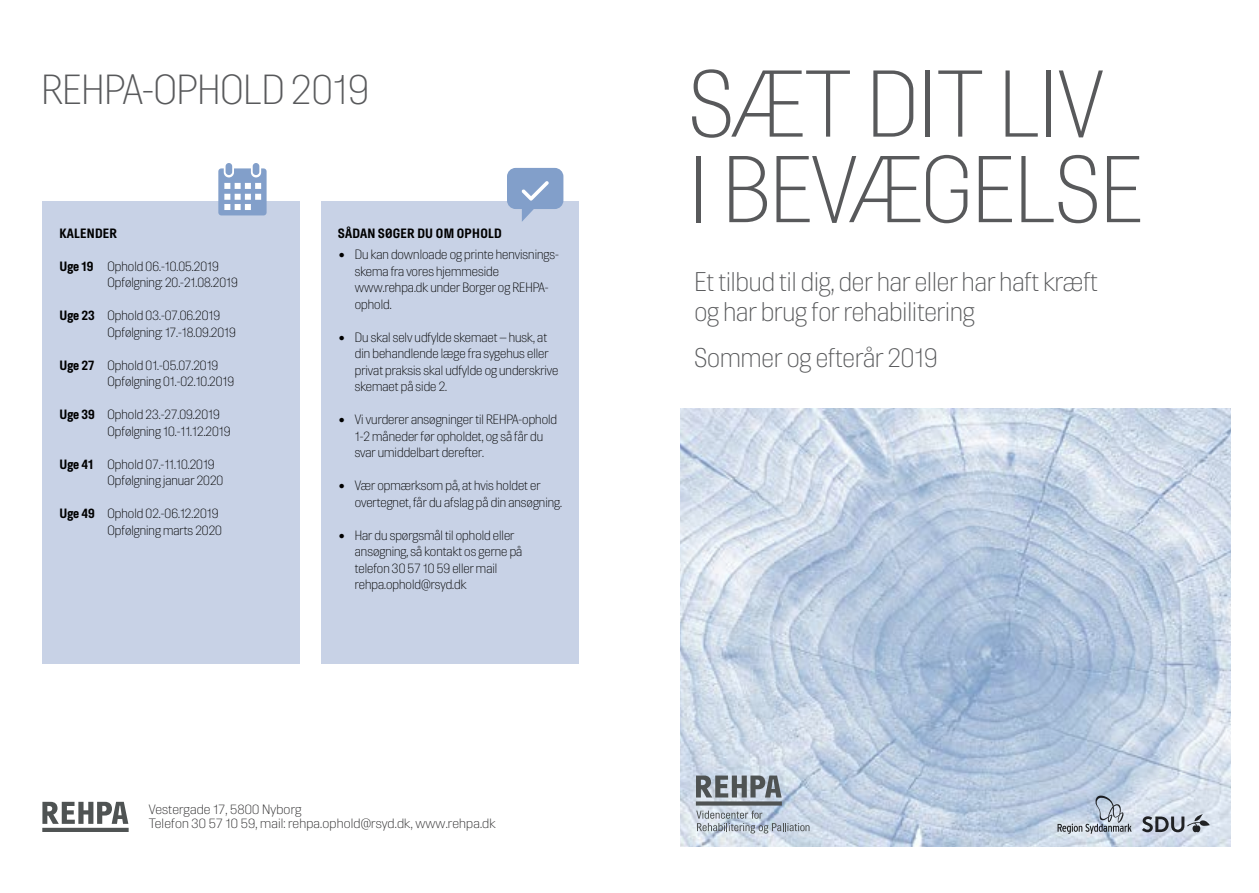
<style>
.page{position:relative;width:1259px;height:893px;background:#fff}
.page>*{position:absolute;margin:0;border:0;box-sizing:border-box;transform-origin:0 0}
.t1{font:300 94.5px/85.5px "Hill";color:#58595b}
.t2{font:300 42px "Hill";color:#58595b}
.t3{font:300 27px/30px "Hill";color:#58595b}
.t4{font:300 13.5px/16.5px "Hill";color:#000}
.t5{font:300 13.5px/14.2px "Hill";letter-spacing:.01em;color:#292829;scale:1.07 1}
.t6{font:700 13.5px "Hill";letter-spacing:.02em;color:#000}
.s1{font-weight:700}
</style>
<div class="page">
<div style="left:43px;top:201px;width:257px;height:462px;background:#c8d2e6"></div>
<img style="left:680px;top:408px;width:550px;height:438px">
<svg style="left:1057px;top:796px;width:74px;height:38px;background:#b0bccb"></svg>
<svg style="left:1142px;top:814px;width:67px;height:18px"></svg>
<svg style="left:696px;top:811px;width:113px;height:22px;background:#b5bfcb"></svg>
<div style="left:696px;top:801px;width:86px;height:5px;background:#4f5353"></div>
<svg style="left:696px;top:775px;width:85px;height:22px;background:#838a90"></svg>
<div style="left:321px;top:201px;width:257px;height:462px;background:#c8d2e6"></div>
<hr style="left:42px;top:828px;width:87px;height:4px;background:#4f5353">
<svg style="left:42px;top:802px;width:86px;height:22px"></svg>
<svg style="left:507px;top:168px;width:56px;height:54px"></svg>
<svg style="left:218px;top:163px;width:49px;height:52px"></svg>
<h2 class="t2" style="left:41px;top:67px;width:329px">REHPA-Ophold 2019</h2>
<p class="t6" style="left:60px;top:226px;width:59px">KALENDER</p>
<p class="t4" style="left:108px;top:258px;width:132px;text-indent:-48px"><span class="s1">UGE 19</span> Ophold 06.-10.05.2019<br>Opfølgning: 20.-21.08.2019</p>
<p class="t4" style="left:108px;top:308px;width:130px;text-indent:-48px"><span class="s1">UGE 23</span> Ophold 03.-07.06.2019<br>Opfølgning: 17.-18.09.2019</p>
<p class="t4" style="left:108px;top:357px;width:128px;text-indent:-48px"><span class="s1">UGE 27</span> Ophold 01.-05.07.2019<br>Opfølgning 01.-02.10.2019</p>
<p class="t4" style="left:108px;top:407px;width:125px;text-indent:-48px"><span class="s1">UGE 39</span> Ophold 23.-27.09.2019<br>Opfølgning 10.-11.12.2019</p>
<p class="t4" style="left:108px;top:456px;width:117px;text-indent:-48px"><span class="s1">UGE 41</span> Ophold 07.-11.10.2019<br>Opfølgning januar 2020</p>
<p class="t4" style="left:60px;top:506px;width:164px;text-align:right"><span class="s1">UGE 49</span> Ophold 02.-06.12.2019<br>Opfølgning marts 2020</p>
<p class="t6" style="left:338px;top:226px;width:165px">SÅDAN SØGER DU OM OPHOLD</p>
<p class="t4" style="left:355px;top:247px;width:206px;text-indent:-16px">• Du kan downloade og printe henvisnings&shy;skema fra vores hjemmeside www.rehpa.dk under Borger og REHPA&shy;ophold.</p>
<p class="t4" style="left:355px;top:329px;width:205px;text-indent:-16px">• Du skal selv udfylde skemaet – husk, at din behandlende læge fra sygehus eller privat praksis skal udfylde og underskrive skemaet på side 2.</p>
<p class="t4" style="left:355px;top:412px;width:204px;text-indent:-16px">• Vi vurderer ansøgninger til REHPA-ophold<br>1-2 måneder før opholdet, og så får du svar umiddelbart derefter.</p>
<p class="t4" style="left:355px;top:478px;width:209px;text-indent:-16px">• Vær opmærksom på, at hvis holdet er overtegnet, får du afslag på din ansøgning.</p>
<p class="t4" style="left:355px;top:527px;width:169px;text-indent:-16px">• Har du spørgsmål til ophold eller ansøgning, så kontakt os gerne på telefon 30 57 10 59 eller mail rehpa.ophold@rsyd.dk</p>
<p class="t5" style="left:149px;top:802px;width:325px">Vestergade 17, 5800 Nyborg<br>Telefon 30 57 10 59, mail: rehpa.ophold@rsyd.dk, www.rehpa.dk</p>
<h1 class="t1" style="left:689px;top:62px;width:455px">Sæt dit liv i bevægelse</h1>
<h3 class="t3" style="left:694px;top:267px;width:405px">Et tilbud til dig, der har eller har haft kræft og har brug for rehabilitering</h3>
<h3 class="t3" style="left:694px;top:342px;width:245px">Sommer og efterår 2019</h3>
</div>
